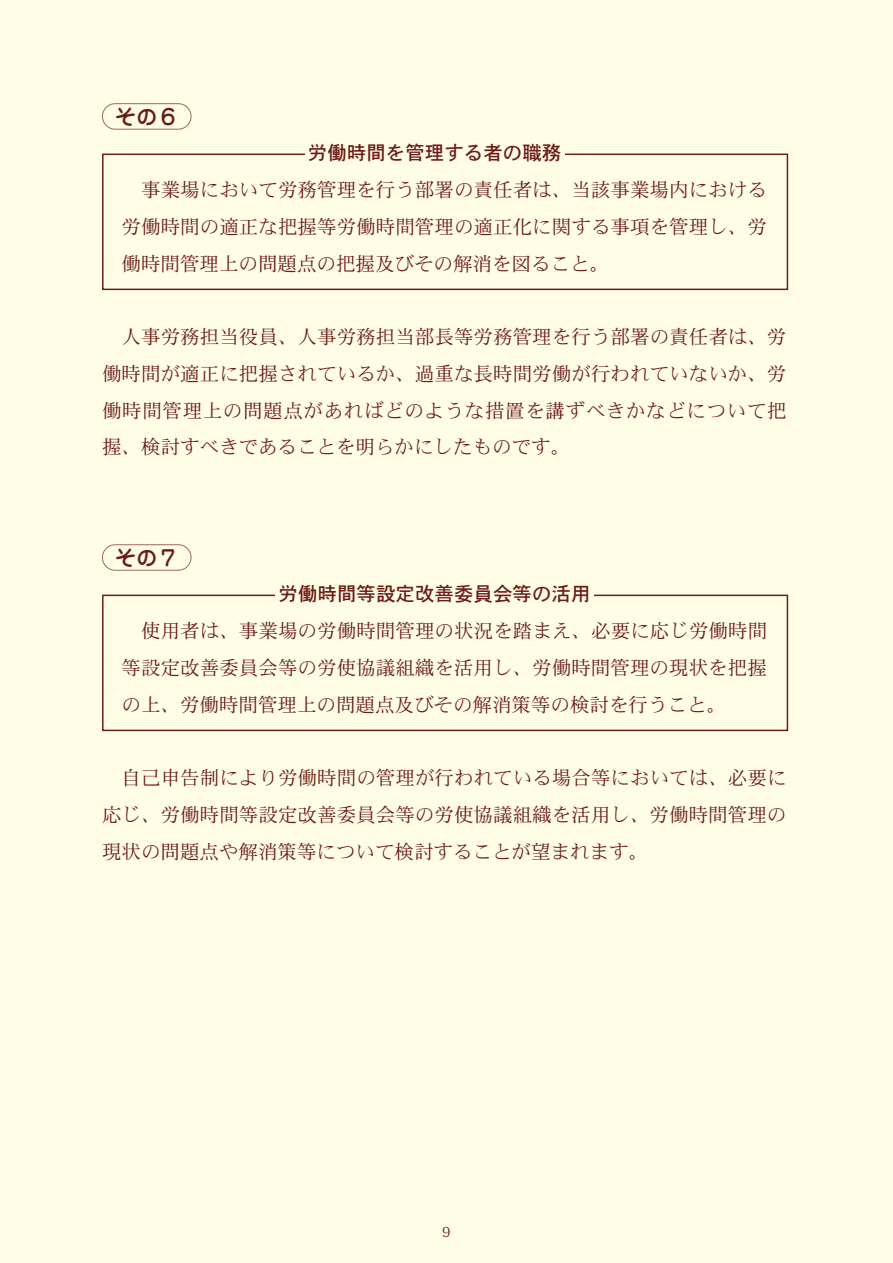
<style>
.page{position:relative;width:893px;height:1263px;background:#fffde5}
.page>*{position:absolute;margin:0;border:0;box-sizing:border-box;transform-origin:0 0}
.t1{font:500 21.3px "Jun 34 Pro";color:#6a1c15}
.t2{font:19.5px/36.8px "Heisei Min Std W3";color:#6a1c15;text-align:justify}
.t3{font:19.5px "Heisei Kaku Go Std W5";color:#6a1c15}
.t4{font:13.8px "Koz Min Pr 6 N";color:#6a1c15}
</style>
<div class="page">
<div style="left:102px;top:154px;width:686px;height:136px;border:1px solid #6a1c15"></div>
<div style="left:102px;top:595px;width:686px;height:136px;border:1px solid #6a1c15"></div>
<div style="left:305px;top:140px;width:259px;height:26px;background:#fffde5"></div>
<div style="left:276px;top:581px;width:318px;height:26px;background:#fffde5"></div>
<div style="left:102px;top:103px;width:89px;height:27px;border:1px solid #9e6951;border-radius:13px"></div>
<div style="left:102px;top:544px;width:89px;height:27px;border:1px solid #9e6951;border-radius:13px"></div>
<p class="t1" style="left:115px;top:100px;width:66px">その６</p>
<p class="t3" style="left:308px;top:141px;width:255px">労働時間を管理する者の職務</p>
<p class="t2" style="left:122px;top:171px;width:647px">　事業場において労務管理を行う部署の責任者は、当該事業場内における労働時間の適正な把握等労働時間管理の適正化に関する事項を管理し、労働時間管理上の問題点の把握及びその解消を図ること。</p>
<p class="t2" style="left:102px;top:318px;width:686px">　人事労務担当役員、人事労務担当部長等労務管理を行う部署の責任者は、労働時間が適正に把握されているか、過重な長時間労働が行われていないか、労働時間管理上の問題点があればどのような措置を講ずべきかなどについて把握、検討すべきであることを明らかにしたものです。</p>
<p class="t1" style="left:115px;top:541px;width:66px">その７</p>
<p class="t3" style="left:279px;top:582px;width:313px">労働時間等設定改善委員会等の活用</p>
<p class="t2" style="left:122px;top:612px;width:647px">　使用者は、事業場の労働時間管理の状況を踏まえ、必要に応じ労働時間等設定改善委員会等の労使協議組織を活用し、労働時間管理の現状を把握の上、労働時間管理上の問題点及びその解消策等の検討を行うこと。</p>
<p class="t2" style="left:102px;top:759px;width:686px">　自己申告制により労働時間の管理が行われている場合等においては、必要に応じ、労働時間等設定改善委員会等の労使協議組織を活用し、労働時間管理の現状の問題点や解消策等について検討することが望まれます。</p>
<p class="t4" style="left:442px;top:1224px;width:10px">9</p>
</div>
